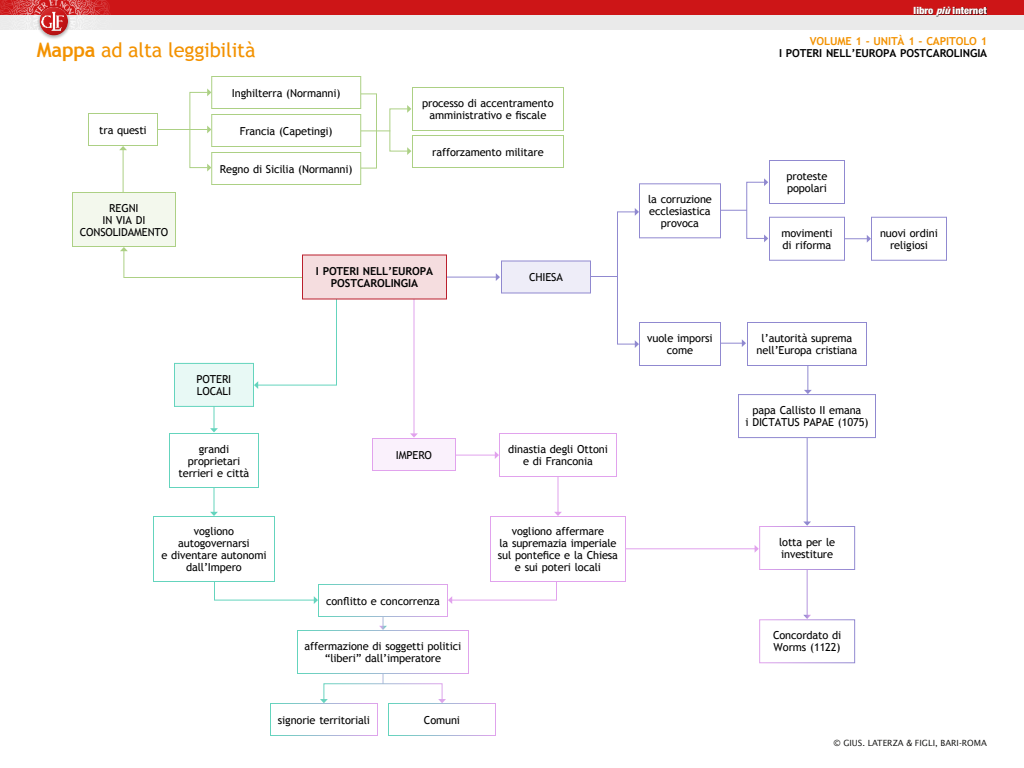
<style>
.page{position:relative;width:1024px;height:768px;background:#fff}
.page>*{position:absolute;margin:0;border:0;box-sizing:border-box;transform-origin:0 0}
.t1{font:20px "Trebuchet MS";letter-spacing:-.01em;color:#f39200}
.t2{font:11px/12px "Trebuchet MS";letter-spacing:-.01em;color:#000;text-align:center}
.t3{font:700 11px/12px "Trebuchet MS";letter-spacing:-.01em;color:#000;text-align:center}
.t4{font:700 11px "Trebuchet MS";letter-spacing:-.01em;color:#f39200}
.t5{font:900 condensed 10px "Helvetica Neue LT Std";color:#fff;scale:1.05 1}
.t6{font:8.5px "Lucida Sans Std";color:#141413}
.s1{font-weight:700}
.s2{font-style:italic}
</style>
<div class="page">
<div style="left:0;top:0;width:1024px;height:18px;background:#cd1517"></div>
<img style="left:0;top:0;width:116px;height:16px">
<div style="left:0;top:16px;width:1024px;height:14px;background:#eaeaea"></div>
<img style="left:26px;top:16px;width:58px;height:14px">
<div style="left:36px;top:5px;width:35px;height:35px;background:#000;opacity:.3"></div>
<div style="left:40px;top:6px;width:30px;height:31px;background:#000;opacity:.3"></div>
<div style="left:914px;top:7px;width:73px;height:9px;background:#000;opacity:.75"></div>
<hr style="left:439px;top:455px;width:56px;height:1px;background:#e1a2ed">
<svg style="left:495px;top:451px;width:4px;height:8px"></svg>
<hr style="left:614px;top:548px;width:141px;height:1px;background:#e1a2ed">
<svg style="left:755px;top:545px;width:4px;height:7px"></svg>
<hr style="left:558px;top:456px;width:1px;height:56px;background:#e1a2ed">
<svg style="left:554px;top:512px;width:8px;height:4px"></svg>
<hr style="left:414px;top:280px;width:1px;height:154px;background:#e1a2ed">
<svg style="left:410px;top:433px;width:8px;height:5px"></svg>
<svg style="left:120px;top:247px;width:217px;height:142px"></svg>
<svg style="left:214px;top:582px;width:104px;height:22px"></svg>
<svg style="left:448px;top:582px;width:109px;height:22px"></svg>
<hr style="left:123px;top:129px;width:85px;height:1px;background:#acd084">
<svg style="left:208px;top:126px;width:3px;height:7px"></svg>
<hr style="left:355px;top:130px;width:35px;height:1px;background:#acd084">
<hr style="left:574px;top:276px;width:44px;height:1px;background:#9089d0">
<hr style="left:704px;top:210px;width:43px;height:1px;background:#9089d0">
<hr style="left:699px;top:343px;width:43px;height:1px;background:#9089d0">
<svg style="left:742px;top:339px;width:4px;height:8px"></svg>
<hr style="left:807px;top:347px;width:1px;height:43px;background:#9089d0">
<svg style="left:804px;top:390px;width:8px;height:4px"></svg>
<hr style="left:807px;top:409px;width:1px;height:113px;background:#9089d0">
<svg style="left:804px;top:522px;width:7px;height:4px"></svg>
<svg style="left:803px;top:615px;width:8px;height:4px"></svg>
<svg style="left:379px;top:626px;width:8px;height:4px"></svg>
<hr style="left:824px;top:238px;width:43px;height:1px;background:#9089d0">
<svg style="left:867px;top:235px;width:4px;height:8px"></svg>
<hr style="left:214px;top:390px;width:1px;height:39px;background:#64d4bd">
<svg style="left:210px;top:428px;width:8px;height:4px"></svg>
<hr style="left:214px;top:474px;width:1px;height:38px;background:#64d4bd">
<svg style="left:210px;top:512px;width:8px;height:4px"></svg>
<hr style="left:434px;top:277px;width:62px;height:1px;background:#9089d0">
<svg style="left:496px;top:273px;width:4px;height:8px"></svg>
<hr style="left:123px;top:150px;width:1px;height:77px;background:#acd084">
<svg style="left:119px;top:146px;width:8px;height:4px"></svg>
<div style="left:189px;top:92px;width:19px;height:76px;border:1px solid #acd084"></div>
<svg style="left:207px;top:164px;width:4px;height:8px"></svg>
<svg style="left:207px;top:89px;width:4px;height:7px"></svg>
<div style="left:358px;top:93px;width:19px;height:76px;border:1px solid #acd084"></div>
<div style="left:389px;top:108px;width:19px;height:44px;border:1px solid #acd084"></div>
<svg style="left:407px;top:147px;width:4px;height:8px"></svg>
<svg style="left:407px;top:105px;width:4px;height:8px"></svg>
<div style="left:617px;top:211px;width:19px;height:134px;border:1px solid #9089d0"></div>
<svg style="left:635px;top:340px;width:4px;height:8px"></svg>
<svg style="left:635px;top:208px;width:4px;height:8px"></svg>
<div style="left:746px;top:182px;width:19px;height:57px;border:1px solid #9089d0"></div>
<svg style="left:764px;top:235px;width:4px;height:7px"></svg>
<svg style="left:764px;top:178px;width:4px;height:8px"></svg>
<div style="left:323px;top:683px;width:120px;height:17px;border:1px solid #fff"></div>
<svg style="left:320px;top:699px;width:8px;height:4px"></svg>
<svg style="left:438px;top:699px;width:8px;height:4px"></svg>
<div style="left:302px;top:255px;width:144px;height:44px;background:#f5dddf"></div>
<div style="left:88px;top:114px;width:70px;height:32px;background:#fff"></div>
<div style="left:88px;top:113px;width:70px;height:33px;border:1px solid #acd084"></div>
<div style="left:502px;top:261px;width:88px;height:32px;background:#eeedf8"></div>
<div style="left:501px;top:260px;width:90px;height:34px;border:1px solid #9089d0"></div>
<div style="left:640px;top:184px;width:80px;height:54px;background:#fff"></div>
<div style="left:639px;top:183px;width:82px;height:55px;border:1px solid #9089d0"></div>
<div style="left:769px;top:160px;width:76px;height:44px;border:1px solid #9089d0"></div>
<div style="left:871px;top:217px;width:76px;height:44px;border:1px solid #9089d0"></div>
<div style="left:770px;top:217px;width:74px;height:43px;background:#fff"></div>
<div style="left:769px;top:217px;width:76px;height:44px;border:1px solid #9089d0"></div>
<div style="left:748px;top:322px;width:118px;height:44px;background:#fff"></div>
<div style="left:747px;top:322px;width:120px;height:44px;border:1px solid #9089d0"></div>
<div style="left:738px;top:394px;width:138px;height:44px;border:1px solid #9089d0"></div>
<div style="left:640px;top:322px;width:80px;height:44px;background:#fff"></div>
<div style="left:639px;top:322px;width:82px;height:44px;border:1px solid #9089d0"></div>
<div style="left:174px;top:363px;width:80px;height:43px;background:#e8f9f5"></div>
<div style="left:174px;top:363px;width:80px;height:44px;border:1px solid #64d4bd"></div>
<div style="left:499px;top:433px;width:118px;height:44px;border:1px solid #e1a2ed"></div>
<div style="left:490px;top:516px;width:136px;height:66px;background:#fff"></div>
<div style="left:490px;top:516px;width:136px;height:66px;border:1px solid #e1a2ed"></div>
<div style="left:372px;top:438px;width:84px;height:32px;background:#faf1fc"></div>
<div style="left:372px;top:438px;width:84px;height:33px;border:1px solid #e1a2ed"></div>
<div style="left:169px;top:433px;width:90px;height:55px;border:1px solid #64d4bd"></div>
<div style="left:153px;top:516px;width:122px;height:66px;border:1px solid #64d4bd"></div>
<div style="left:412px;top:87px;width:152px;height:44px;border:1px solid #acd084"></div>
<div style="left:412px;top:135px;width:152px;height:33px;border:1px solid #acd084"></div>
<div style="left:212px;top:76px;width:149px;height:32px;background:#fff"></div>
<div style="left:211px;top:76px;width:150px;height:33px;border:1px solid #acd084"></div>
<div style="left:212px;top:114px;width:149px;height:32px;background:#fff"></div>
<div style="left:211px;top:114px;width:150px;height:33px;border:1px solid #acd084"></div>
<div style="left:759px;top:526px;width:96px;height:44px;border:1px solid #fff"></div>
<div style="left:759px;top:619px;width:96px;height:44px;border:1px solid #fff"></div>
<div style="left:318px;top:584px;width:130px;height:33px;border:1px solid #fff"></div>
<div style="left:270px;top:703px;width:108px;height:33px;border:1px solid #fff"></div>
<div style="left:388px;top:703px;width:108px;height:33px;border:1px solid #fff"></div>
<div style="left:297px;top:630px;width:172px;height:44px;border:1px solid #fff"></div>
<div style="left:212px;top:152px;width:149px;height:32px;background:#fff"></div>
<div style="left:211px;top:152px;width:150px;height:33px;border:1px solid #acd084"></div>
<div style="left:72px;top:192px;width:104px;height:54px;background:#f3f8ed"></div>
<div style="left:72px;top:192px;width:104px;height:55px;border:1px solid #acd084"></div>
<h1 class="t1" style="left:37px;top:38px;width:220px"><span class="s1">Mappa</span> ad alta leggibilità</h1>
<p class="t2" style="left:99px;top:124px;width:49px">tra questi</p>
<p class="t2" style="left:80px;top:202px;width:90px">REGNI<br>IN VIA DI<br>CONSOLIDAMENTO</p>
<p class="t2" style="left:232px;top:87px;width:110px">Inghilterra (Normanni)</p>
<p class="t2" style="left:240px;top:125px;width:94px">Francia (Capetingi)</p>
<p class="t2" style="left:220px;top:163px;width:134px">Regno di Sicilia (Normanni)</p>
<p class="t2" style="left:422px;top:97px;width:133px">processo di accentramento amministrativo e fiscale</p>
<p class="t2" style="left:432px;top:146px;width:113px">rafforzamento militare</p>
<p class="t3" style="left:316px;top:265px;width:119px">I POTERI NELL’EUROPA<br>POSTCAROLINGIA</p>
<p class="t2" style="left:197px;top:373px;width:36px;text-align:left">POTERI<br>LOCALI</p>
<p class="t2" style="left:179px;top:443px;width:72px">grandi proprietari terrieri e città</p>
<p class="t2" style="left:161px;top:525px;width:107px">vogliono autogovernarsi<br>e diventare autonomi dall’Impero</p>
<p class="t2" style="left:396px;top:449px;width:38px">IMPERO</p>
<p class="t2" style="left:326px;top:595px;width:115px">conflitto e concorrenza</p>
<p class="t2" style="left:305px;top:640px;width:158px">affermazione di soggetti politici “liberi” dall’imperatore</p>
<p class="t2" style="left:278px;top:714px;width:94px">signorie territoriali</p>
<p class="t2" style="left:424px;top:714px;width:38px">Comuni</p>
<p class="t2" style="left:529px;top:271px;width:35px">CHIESA</p>
<p class="t2" style="left:508px;top:443px;width:101px">dinastia degli Ottoni e di Franconia</p>
<p class="t2" style="left:498px;top:525px;width:122px">vogliono affermare<br>la supremazia imperiale sul pontefice e la Chiesa e sui poteri locali</p>
<p class="t2" style="left:648px;top:193px;width:65px">la corruzione ecclesiastica provoca</p>
<p class="t2" style="left:647px;top:332px;width:67px">vuole imporsi come</p>
<p class="t5" style="left:914px;top:4px;width:71px">libro <span class="s2">più</span>internet</p>
<p class="t4" style="left:810px;top:34px;width:179px">VOLUME 1 - UNITÀ 1 - CAPITOLO 1</p>
<p class="t3" style="left:779px;top:47px;width:210px">I POTERI NELL’EUROPA POSTCAROLINGIA</p>
<p class="t2" style="left:787px;top:170px;width:42px;text-align:left">proteste popolari</p>
<p class="t2" style="left:781px;top:227px;width:53px;text-align:left">movimenti di riforma</p>
<p class="t2" style="left:880px;top:227px;width:59px">nuovi ordini religiosi</p>
<p class="t2" style="left:757px;top:332px;width:102px">l’autorità suprema nell’Europa cristiana</p>
<p class="t2" style="left:745px;top:404px;width:124px">papa Callisto II emana<br>i DICTATUS PAPAE (1075)</p>
<p class="t2" style="left:779px;top:536px;width:58px;text-align:left">lotta per le investiture</p>
<p class="t2" style="left:773px;top:630px;width:70px;text-align:left">Concordato di<br>Worms (1122)</p>
<p class="t6" style="left:833px;top:738px;width:155px">© GIUS. LATERZA &amp; FIGLI, BARI-ROMA</p>
</div>
